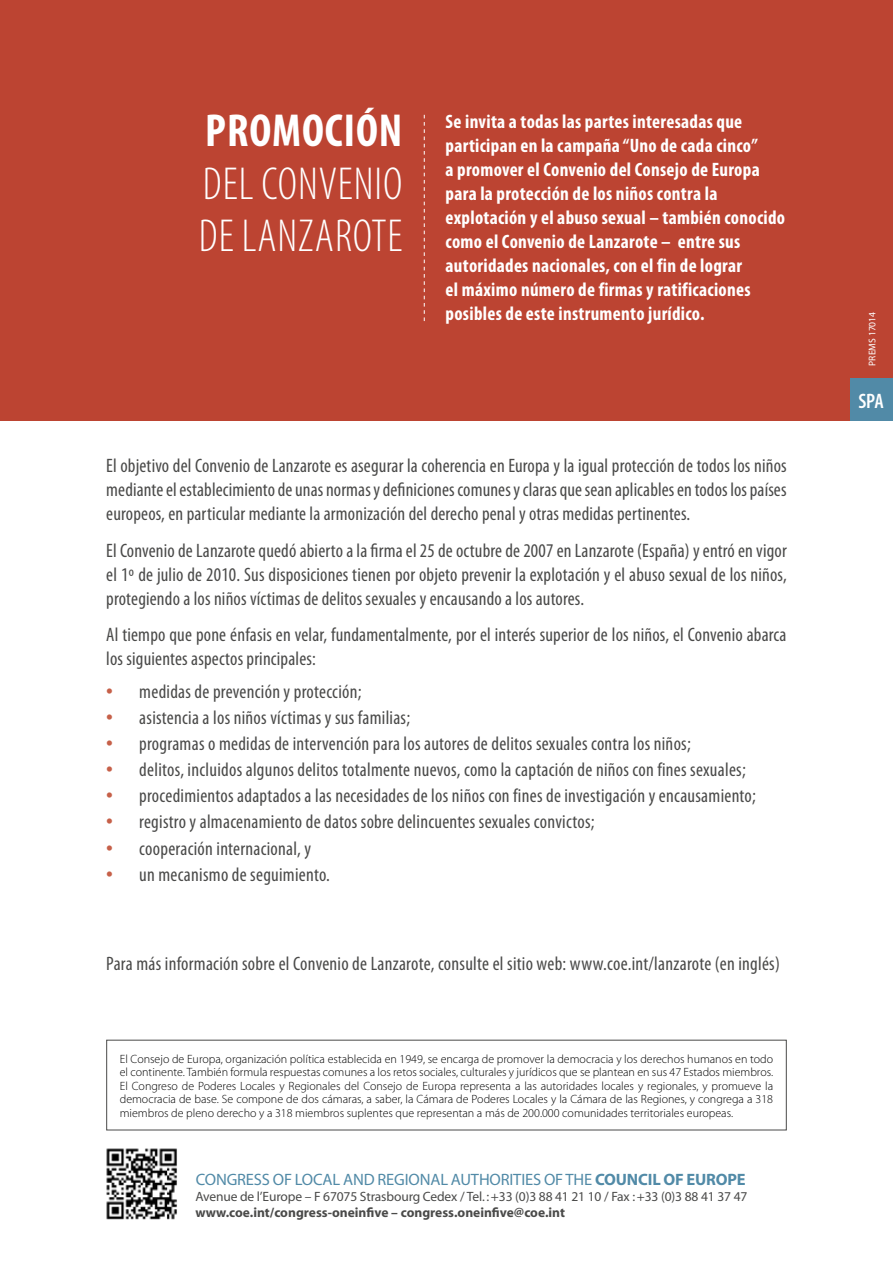
<style>
.page{position:relative;width:893px;height:1263px;background:#fff}
.page>*{position:absolute;margin:0;border:0;box-sizing:border-box;transform-origin:0 0}
.t1{font:300 condensed 46.5px/52.5px "Myriad Pro";letter-spacing:.02em;color:#fff}
.t2{font:700 condensed 46.5px "Myriad Pro";letter-spacing:.02em;color:#fff}
.t3{font:600 condensed 21px "Myriad Pro";color:#fff}
.t4{font:condensed 19.5px/24px "Myriad Pro";letter-spacing:.015em;color:#4a4a49;text-align:justify}
.t5{font:700 condensed 19.5px/24px "Myriad Pro";letter-spacing:.015em;color:#fff}
.t6{font:16.5px "Myriad Pro";letter-spacing:-.01em;color:#518aa7}
.t7{font:13.5px "Myriad";letter-spacing:-.01em;color:#4a4a49}
.t8{font:700 13.5px "Myriad";color:#4a4a49}
.t9{font:300 12px/13.5px "Myriad Pro";color:#000;text-align:justify}
.t10{font:9.75px "Myriad Pro";color:#fff}
.s1{font-size:27px;color:#c66049}
.s2{font-weight:700}
</style>
<div class="page">
<div style="left:0;top:0;width:893px;height:421px;background:#bc4432"></div>
<svg style="left:424px;top:115px;width:1px;height:206px"></svg>
<img style="left:106px;top:1148px;width:71px;height:71px">
<div style="left:850px;top:378px;width:42px;height:43px;background:#518aa7"></div>
<h1 class="t2" style="left:205px;top:102px;width:199px">Promoción</h1>
<h1 class="t1" style="left:199px;top:157px;width:205px">DEL CONVENIO<br>DE LANZAROTE</h1>
<p class="t5" style="left:446px;top:109px;width:341px">Se invita a todas las partes interesadas que participan en la campaña “Uno de cada cinco”<br>a promover el Convenio del Consejo de Europa para la protección de los niños contra la explotación y el abuso sexual – también conocido como el Convenio de Lanzarote – entre sus autoridades nacionales, con el fin de lograr<br>el máximo número de firmas y ratificaciones posibles de este instrumento jurídico.</p>
<p class="t4" style="left:106px;top:453px;width:682px">El objetivo del Convenio de Lanzarote es asegurar la coherencia en Europa y la igual protección de todos los niños mediante el establecimiento de unas normas y definiciones comunes y claras que sean aplicables en todos los países europeos, en particular mediante la armonización del derecho penal y otras medidas pertinentes.</p>
<p class="t4" style="left:106px;top:538px;width:682px">El Convenio de Lanzarote quedó abierto a la firma el 25 de octubre de 2007 en Lanzarote (España) y entró en vigor el 1º de julio de 2010. Sus disposiciones tienen por objeto prevenir la explotación y el abuso sexual de los niños, protegiendo a los niños víctimas de delitos sexuales y encausando a los autores.</p>
<p class="t4" style="left:106px;top:623px;width:682px">Al tiempo que pone énfasis en velar, fundamentalmente, por el interés superior de los niños, el Convenio abarca los siguientes aspectos principales:</p>
<p class="t4" style="left:106px;top:679px;width:257px"><span class="s1">•</span> medidas de prevención y protección;</p>
<p class="t4" style="left:106px;top:705px;width:305px"><span class="s1">•</span> asistencia a los niños víctimas y sus familias;</p>
<p class="t4" style="left:106px;top:731px;width:586px"><span class="s1">•</span> programas o medidas de intervención para los autores de delitos sexuales contra los niños;</p>
<p class="t4" style="left:106px;top:757px;width:641px"><span class="s1">•</span> delitos, incluidos algunos delitos totalmente nuevos, como la captación de niños con fines sexuales;</p>
<p class="t4" style="left:106px;top:784px;width:651px"><span class="s1">•</span> procedimientos adaptados a las necesidades de los niños con fines de investigación y encausamiento;</p>
<p class="t4" style="left:106px;top:810px;width:490px"><span class="s1">•</span> registro y almacenamiento de datos sobre delincuentes sexuales convictos;</p>
<p class="t4" style="left:106px;top:836px;width:206px"><span class="s1">•</span> cooperación internacional, y</p>
<p class="t4" style="left:106px;top:862px;width:225px"><span class="s1">•</span> un mecanismo de seguimiento.</p>
<p class="t4" style="left:106px;top:951px;width:675px">Para más información sobre el Convenio de Lanzarote, consulte el sitio web: www.coe.int/lanzarote (en inglés)</p>
<p class="t9" style="left:120px;top:1052px;width:655px">El Consejo de Europa, organización política establecida en 1949, se encarga de promover la democracia y los derechos humanos en todo el continente. También formula respuestas comunes a los retos sociales, culturales y jurídicos que se plantean en sus 47 Estados miembros.<br>El Congreso de Poderes Locales y Regionales del Consejo de Europa representa a las autoridades locales y regionales, y promueve la democracia de base. Se compone de dos cámaras, a saber, la Cámara de Poderes Locales y la Cámara de las Regiones, y congrega a 318 miembros de pleno derecho y a 318 miembros suplentes que representan a más de 200.000 comunidades territoriales europeas.</p>
<p class="t6" style="left:196px;top:1169px;width:551px">CONGRESS OF LOCAL AND REGIONAL AUTHORITIES OF THE <span class="s2">COUNCIL OF EUROPE</span></p>
<p class="t7" style="left:196px;top:1190px;width:553px">Avenue de l’Europe – F 67075 Strasbourg Cedex / Tel. : +33 (0)3 88 41 21 10 / Fax : +33 (0)3 88 41 37 47</p>
<p class="t8" style="left:196px;top:1206px;width:371px">www.coe.int/congress-oneinfive – congress.oneinfive@coe.int</p>
<p class="t10" style="left:866px;top:366px;width:55px;rotate:-90deg">PREMS 17014</p>
<p class="t3" style="left:858px;top:388px;width:27px">SPA</p>
</div>
